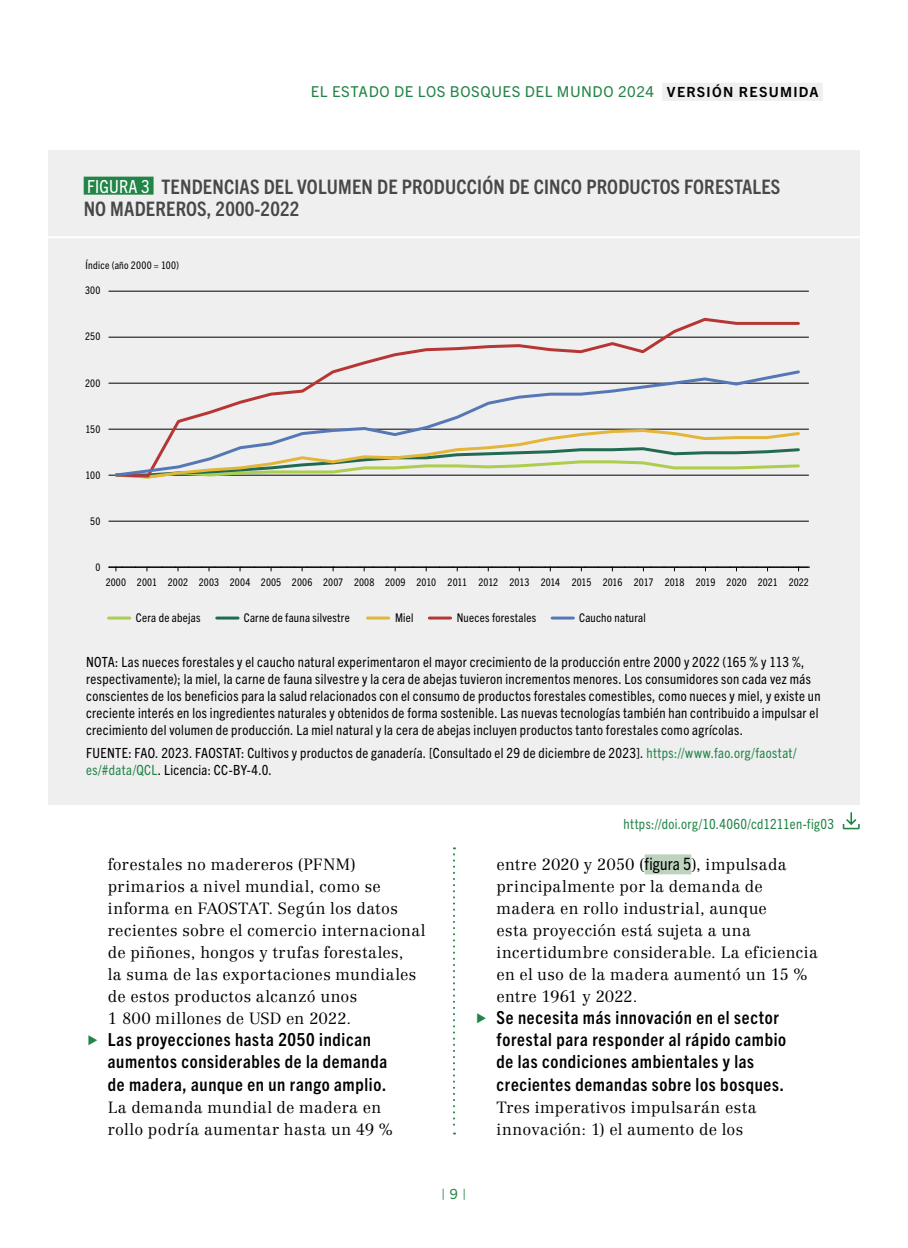
<style>
.page{position:relative;width:908px;height:1248px;background:#fff}
.page>*{position:absolute;margin:0;border:0;box-sizing:border-box;transform-origin:0 0}
.t1{font:700 condensed 20px/22px "Trade Gothic Next LT Pro";letter-spacing:.01em;color:#484848}
.t2{font:700 condensed 18px/22px "Trade Gothic Next LT Pro";letter-spacing:.04em;color:#000}
.t3{font:300 16px/22px "Centennial LT Std";letter-spacing:.025em;color:#000}
.t4{font:15px "Trade Gothic Next LT Pro";letter-spacing:.04em;color:#228447}
.t5{font:condensed 14px/17px "Trade Gothic Next LT Pro";letter-spacing:.025em;color:#000}
.t6{font:condensed 14px "Trade Gothic Next LT Pro";letter-spacing:.025em;color:#228447}
.t7{font:14px "Trade Gothic Next LT Pro";color:#228447}
.t8{font:condensed 12px "Trade Gothic Next LT Pro";letter-spacing:.02em;color:#000}
.t9{font:condensed 10.4px "Trade Gothic Next LT Pro";letter-spacing:.005em;color:#000}
.t10{font:condensed 10.4px "Trade Gothic Next LT Pro";letter-spacing:.025em;color:#000}
.s1{font-weight:700;font-size:14px;color:#000}
.s2{font-weight:400;font-size:18px;color:#fff}
.s3{color:#228447}
.s4{font-family:"Trade Gothic Next LT Pro";font-weight:400;font-stretch:condensed;font-size:17px}
</style>
<div class="page">
<svg style="left:453px;top:847px;width:2px;height:287px"></svg>
<div style="left:644px;top:854px;width:47px;height:20px;background:#bdd3bf"></div>
<div style="left:48px;top:150px;width:811px;height:654px;background:#efefef"></div>
<hr style="left:27px;top:236px;width:849px;height:2px;background:#fff">
<div style="left:84px;top:177px;width:69px;height:18px;background:#228447"></div>
<hr style="left:108px;top:521px;width:700px;height:1px;background:#000">
<hr style="left:108px;top:475px;width:700px;height:1px;background:#000">
<hr style="left:108px;top:429px;width:700px;height:1px;background:#000">
<hr style="left:108px;top:383px;width:700px;height:1px;background:#000">
<hr style="left:108px;top:337px;width:700px;height:1px;background:#000">
<hr style="left:108px;top:291px;width:700px;height:1px;background:#000">
<hr style="left:108px;top:566px;width:700px;height:2px;background:#000">
<hr style="left:108px;top:616px;width:22px;height:3px;background:#abce4d">
<hr style="left:217px;top:616px;width:21px;height:3px;background:#206b52">
<hr style="left:367px;top:616px;width:21px;height:3px;background:#e3b63a">
<hr style="left:429px;top:616px;width:21px;height:3px;background:#b53634">
<hr style="left:552px;top:616px;width:21px;height:3px;background:#5677b6">
<svg style="left:113px;top:317px;width:688px;height:162px"></svg>
<svg style="left:113px;top:368px;width:688px;height:110px"></svg>
<svg style="left:842px;top:812px;width:17px;height:17px"></svg>
<div style="left:662px;top:83px;width:160px;height:18px;background:#efefef"></div>
<p class="t4" style="left:311px;top:81px;width:509px">EL ESTADO DE LOS BOSQUES DEL MUNDO 2024 <span class="s1">VERSIÓN RESUMIDA</span></p>
<h1 class="t1" style="left:84px;top:174px;width:698px"><span class="s2">FIGURA 3</span> TENDENCIAS DEL VOLUMEN DE PRODUCCIÓN DE CINCO PRODUCTOS FORESTALES<br>NO MADEREROS, 2000-2022</h1>
<p class="t10" style="left:86px;top:258px;width:95px">Índice (año 2000 = 100)</p>
<p class="t9" style="left:85px;top:283px;width:17px">300</p>
<p class="t9" style="left:85px;top:329px;width:17px">250</p>
<p class="t9" style="left:85px;top:375px;width:17px">200</p>
<p class="t9" style="left:85px;top:421px;width:17px">150</p>
<p class="t9" style="left:85px;top:468px;width:16px">100</p>
<p class="t9" style="left:90px;top:514px;width:12px">50</p>
<p class="t9" style="left:95px;top:560px;width:6px">0</p>
<p class="t9" style="left:106px;top:575px;width:704px">2000 2001 2002 2003 2004 2005 2006 2007 2008 2009 2010 2011 2012 2013 2014 2015 2016 2017 2018 2019 2020 2021 2022</p>
<p class="t8" style="left:136px;top:609px;width:66px">Cera de abejas</p>
<p class="t8" style="left:244px;top:609px;width:107px">Carne de fauna silvestre</p>
<p class="t8" style="left:395px;top:609px;width:20px">Miel</p>
<p class="t8" style="left:456px;top:609px;width:81px">Nueces forestales</p>
<p class="t8" style="left:579px;top:609px;width:68px">Caucho natural</p>
<p class="t5" style="left:86px;top:652px;width:735px">NOTA: Las nueces forestales y el caucho natural experimentaron el mayor crecimiento de la producción entre 2000 y 2022 (165 % y 113 %, respectivamente); la miel, la carne de fauna silvestre y la cera de abejas tuvieron incrementos menores. Los consumidores son cada vez más conscientes de los beneficios para la salud relacionados con el consumo de productos forestales comestibles, como nueces y miel, y existe un creciente interés en los ingredientes naturales y obtenidos de forma sostenible. Las nuevas tecnologías también han contribuido a impulsar el crecimiento del volumen de producción. La miel natural y la cera de abejas incluyen productos tanto forestales como agrícolas.</p>
<p class="t5" style="left:86px;top:743px;width:711px">FUENTE: FAO. 2023. FAOSTAT: Cultivos y productos de ganadería. [Consultado el 29 de diciembre de 2023]. <span class="s3">https://www.fao.org/faostat/ es/#data/QCL</span>. Licencia: CC-BY-4.0.</p>
<p class="t3" style="left:108px;top:853px;width:319px">forestales no madereros (PFNM) primarios a nivel mundial, como se informa en FAOSTAT. Según los datos recientes sobre el comercio internacional de piñones, hongos y trufas forestales,<br>la suma de las exportaciones mundiales de estos productos alcanzó unos<br>1 800 millones de USD en 2022.</p>
<p class="t2" style="left:108px;top:1027px;width:281px">Las proyecciones hasta 2050 indican aumentos considerables de la demanda de madera, aunque en un rango amplio.</p>
<p class="t3" style="left:108px;top:1095px;width:286px">La demanda mundial de madera en rollo podría aumentar hasta un 49 %</p>
<p class="t7" style="left:441px;top:1183px;width:26px">| 9 |</p>
<p class="t6" style="left:623px;top:814px;width:212px">https://doi.org/10.4060/cd1211en-fig03</p>
<p class="t3" style="left:496px;top:853px;width:323px">entre 2020 y 2050 (<span class="s4">figura 5</span>), impulsada principalmente por la demanda de madera en rollo industrial, aunque<br>esta proyección está sujeta a una incertidumbre considerable. La eficiencia en el uso de la madera aumentó un 15 % entre 1961 y 2022.</p>
<p class="t2" style="left:496px;top:1005px;width:291px">Se necesita más innovación en el sector forestal para responder al rápido cambio de las condiciones ambientales y las crecientes demandas sobre los bosques.</p>
<p class="t3" style="left:496px;top:1095px;width:261px">Tres imperativos impulsarán esta innovación: 1) el aumento de los</p>
</div>
